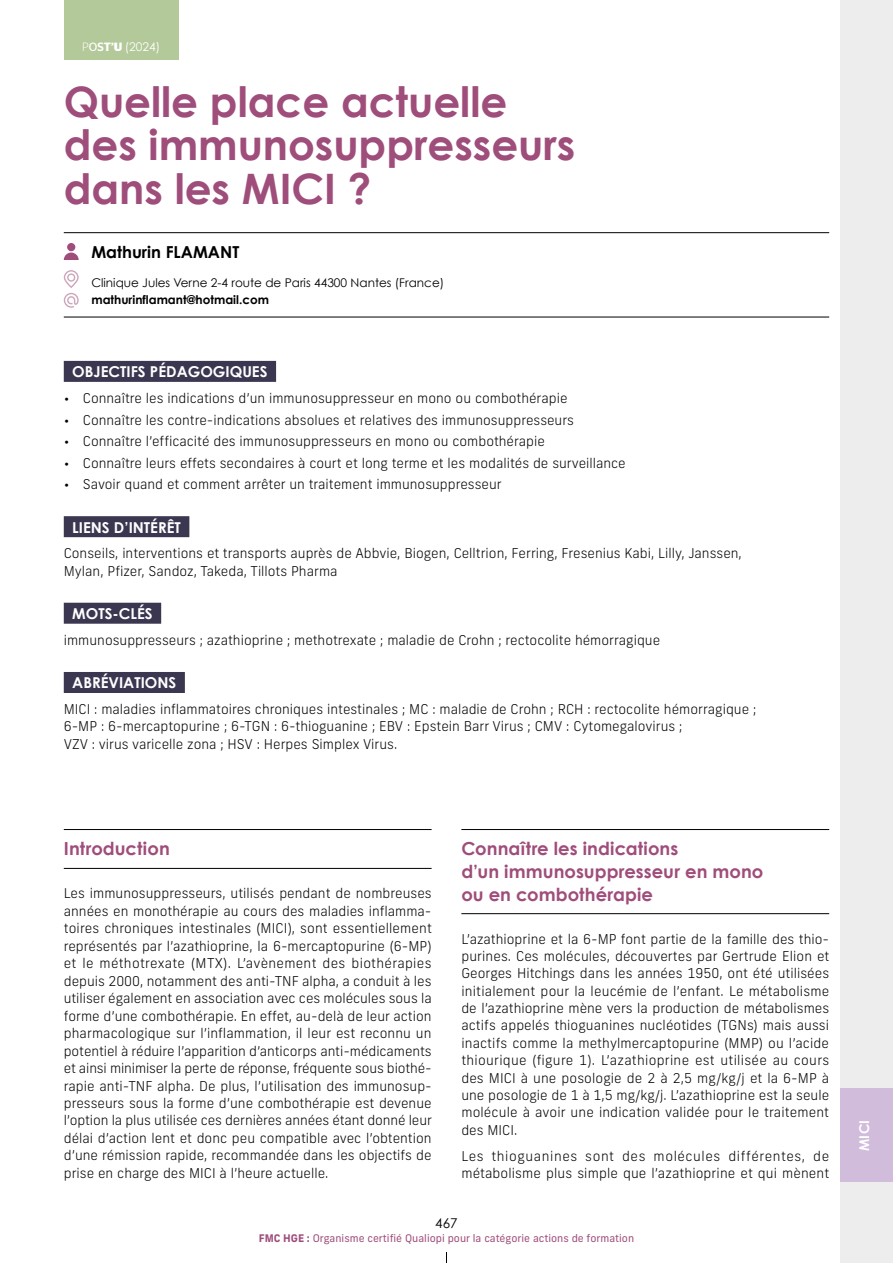
<style>
.page{position:relative;width:893px;height:1263px;background:#fff}
.page>*{position:absolute;margin:0;border:0;box-sizing:border-box;transform-origin:0 0}
.t1{font:700 42px/43.5px "Century Gothic";color:#9f4d7a}
.t2{font:700 18px/22.6px "Century Gothic";letter-spacing:.005em;color:#9f4d7a}
.t3{font:700 16.5px "Century Gothic";color:#000}
.t4{font:700 15px "Century Gothic";color:#fff}
.t5{font:300 13.5px/17.4px "New Frank";color:#000}
.t6{font:700 13.5px "Century Gothic";color:#fff}
.t7{font:13.5px "Century Gothic";color:#000}
.t8{font:12px "Century Gothic";color:#000}
.t9{font:700 12px "Century Gothic";color:#000}
.t10{font:12px "Century Gothic";color:#fff}
.t11{font:10.5px "New Frank";color:#9f4d7a}
.s1{font-family:"Stag Sans";font-weight:300}
.s2{font-family:"Stag Sans"}
.s3{font-family:"Stag Sans";font-weight:500}
.s4{font-family:"Stag Sans";font-weight:600}
.s5{font-family:"Stag Sans";font-weight:700}
.s6{font-weight:700}
</style>
<div class="page">
<div style="left:840px;top:0;width:53px;height:1263px;background:#ededed"></div>
<div style="left:840px;top:1089px;width:53px;height:93px;background:#d1bcdc"></div>
<div style="left:64px;top:0;width:115px;height:60px;background:#b4c99a"></div>
<hr style="left:64px;top:232px;width:765px;height:1px;background:#000">
<hr style="left:64px;top:317px;width:765px;height:1px;background:#000">
<div style="left:64px;top:361px;width:212px;height:21px;background:#3c3751"></div>
<div style="left:64px;top:516px;width:125px;height:21px;background:#3c3751"></div>
<div style="left:64px;top:603px;width:97px;height:21px;background:#3c3751"></div>
<div style="left:64px;top:672px;width:121px;height:21px;background:#3c3751"></div>
<svg style="left:64px;top:243px;width:15px;height:17px"></svg>
<svg style="left:64px;top:270px;width:15px;height:38px"></svg>
<hr style="left:64px;top:829px;width:368px;height:1px;background:#000">
<hr style="left:64px;top:868px;width:368px;height:1px;background:#000">
<hr style="left:461px;top:829px;width:368px;height:1px;background:#000">
<hr style="left:461px;top:913px;width:368px;height:1px;background:#000">
<p class="t10" style="left:82px;top:38px;width:79px"><span class="s1">P</span><span class="s2">O</span><span class="s3">S</span><span class="s4">T’</span><span class="s5">U</span> (2024)</p>
<h1 class="t1" style="left:64px;top:78px;width:513px">Quelle place actuelle des immunosuppresseurs dans les MICI ?</h1>
<p class="t3" style="left:91px;top:240px;width:149px">Mathurin FLAMANT</p>
<p class="t8" style="left:91px;top:275px;width:354px">Clinique Jules Verne 2-4 route de Paris 44300 Nantes (France)</p>
<p class="t9" style="left:91px;top:290px;width:179px">mathurinflamant@hotmail.com</p>
<p class="t4" style="left:72px;top:360px;width:197px">OBJECTIFS PÉDAGOGIQUES</p>
<p class="t5" style="left:64px;top:389px;width:505px">• Connaître les indications d’un immunosuppresseur en mono ou combothérapie</p>
<p class="t5" style="left:64px;top:411px;width:512px">• Connaître les contre-indications absolues et relatives des immunosuppresseurs</p>
<p class="t5" style="left:64px;top:432px;width:483px">• Connaître l’efficacité des immunosuppresseurs en mono ou combothérapie</p>
<p class="t5" style="left:64px;top:454px;width:563px">• Connaître leurs effets secondaires à court et long terme et les modalités de surveillance</p>
<p class="t5" style="left:64px;top:475px;width:439px">• Savoir quand et comment arrêter un traitement immunosuppresseur</p>
<p class="t4" style="left:72px;top:516px;width:110px">LIENS D’INTÉRÊT</p>
<p class="t5" style="left:64px;top:545px;width:680px">Conseils, interventions et transports auprès de Abbvie, Biogen, Celltrion, Ferring, Fresenius Kabi, Lilly, Janssen,<br>Mylan, Pfizer, Sandoz, Takeda, Tillots Pharma</p>
<p class="t4" style="left:72px;top:602px;width:82px">MOTS-CLÉS</p>
<p class="t5" style="left:64px;top:631px;width:598px">immunosuppresseurs ; azathioprine ; methotrexate ; maladie de Crohn ; rectocolite hémorragique</p>
<p class="t4" style="left:72px;top:671px;width:106px">ABRÉVIATIONS</p>
<p class="t5" style="left:64px;top:701px;width:694px">MICI : maladies inflammatoires chroniques intestinales ; MC : maladie de Crohn ; RCH : rectocolite hémorragique ;<br>6-MP : 6-mercaptopurine ; 6-TGN : 6-thioguanine ; EBV : Epstein Barr Virus ; CMV : Cytomegalovirus ;<br>VZV : virus varicelle zona ; HSV : Herpes Simplex Virus.</p>
<h2 class="t2" style="left:64px;top:837px;width:108px">Introduction</h2>
<p class="t5" style="left:64px;top:885px;width:370px;text-align:justify">Les immunosuppresseurs, utilisés pendant de nombreuses années en monothérapie au cours des maladies inflamma&shy;toires chroniques intestinales (MICI), sont essentiellement représentés par l’azathioprine, la 6-mercaptopurine (6-MP) et le méthotrexate (MTX). L’avènement des biothérapies depuis 2000, notamment des anti-TNF alpha, a conduit à les utiliser également en association avec ces molécules sous la forme d’une combothérapie. En effet, au-delà de leur action pharmacologique sur l’inflammation, il leur est reconnu un potentiel à réduire l’apparition d’anticorps anti-médicaments et ainsi minimiser la perte de réponse, fréquente sous biothé&shy;rapie anti-TNF alpha. De plus, l’utilisation des immunosup&shy;presseurs sous la forme d’une combothérapie est devenue l’option la plus utilisée ces dernières années étant donné leur délai d’action lent et donc peu compatible avec l’obtention d’une rémission rapide, recommandée dans les objectifs de prise en charge des MICI à l’heure actuelle.</p>
<h2 class="t2" style="left:461px;top:837px;width:304px">Connaître les indications<br>d’un immunosuppresseur en mono ou en combothérapie</h2>
<p class="t5" style="left:461px;top:930px;width:370px;text-align:justify">L’azathioprine et la 6-MP font partie de la famille des thio&shy;purines. Ces molécules, découvertes par Gertrude Elion et Georges Hitchings dans les années 1950, ont été utilisées initialement pour la leucémie de l’enfant. Le métabolisme de l’azathioprine mène vers la production de métabolismes actifs appelés thioguanines nucléotides (TGNs) mais aussi inactifs comme la methylmercaptopurine (MMP) ou l’acide thiourique (figure 1). L’azathioprine est utilisée au cours des MICI à une posologie de 2 à 2,5 mg/kg/j et la 6-MP à une posologie de 1 à 1,5 mg/kg/j. L’azathioprine est la seule molécule à avoir une indication validée pour le traitement des MICI.</p>
<p class="t5" style="left:461px;top:1147px;width:369px">Les thioguanines sont des molécules différentes, de métabolisme plus simple que l’azathioprine et qui mènent</p>
<p class="t7" style="left:435px;top:1214px;width:24px">467</p>
<p class="t11" style="left:259px;top:1232px;width:377px"><span class="s6">FMC HGE :</span> Organisme certifié Qualiopi pour la catégorie actions de formation</p>
<p class="t6" style="left:854px;top:1151px;width:33px;rotate:-90deg">MICI</p>
</div>
